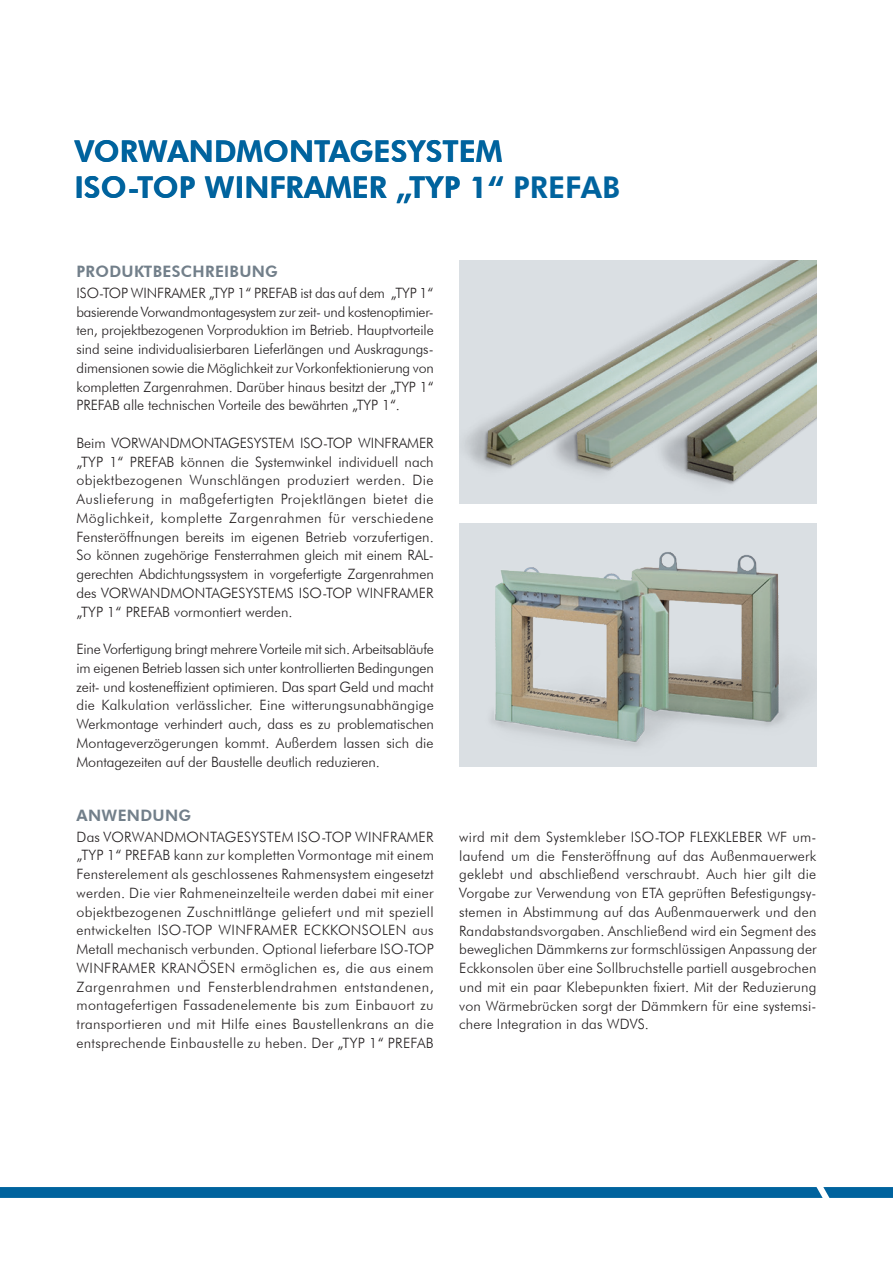
<style>
.page{position:relative;width:893px;height:1263px;background:#fff}
.page>*{position:absolute;margin:0;border:0;box-sizing:border-box;transform-origin:0 0}
.t1{font:800 30px/36px "Futura BT";color:#00639e}
.t2{font:800 15.75px "Futura BT";letter-spacing:.02em;color:#727f8a}
.t3{font:300 14.25px/18.8px "Futura BT";color:#231f20;text-align:justify}
</style>
<div class="page">
<div style="left:459px;top:523px;width:357px;height:244px;background:#dadfe3"></div>
<img style="left:491px;top:552px;width:315px;height:195px">
<img style="left:459px;top:260px;width:357px;height:244px">
<svg style="left:0;top:1187px;width:893px;height:11px;background:#04659f"></svg>
<h1 class="t1" style="left:74px;top:133px;width:547px">VORWANDMONTAGESYSTEM<br>ISO-TOP WINFRAMER „TYP 1“ PREFAB</h1>
<p class="t2" style="left:77px;top:262px;width:203px">PRODUKTBESCHREIBUNG</p>
<p class="t3" style="left:77px;top:283px;width:359px">ISO-TOP WINFRAMER „TYP 1“ PREFAB ist das auf dem „TYP 1“ basierende Vorwandmontagesystem zur zeit- und kostenoptimier&shy;ten, projektbezogenen Vorproduktion im Betrieb. Hauptvorteile sind seine individualisierbaren Lieferlängen und Auskragungs&shy;dimensionen sowie die Möglichkeit zur Vorkonfektionierung von kompletten Zargenrahmen. Darüber hinaus besitzt der „TYP 1“ PREFAB alle technischen Vorteile des bewährten „TYP 1“.</p>
<p class="t3" style="left:77px;top:433px;width:359px">Beim VORWANDMONTAGESYSTEM ISO-TOP WINFRAMER „TYP 1“ PREFAB können die Systemwinkel individuell nach objektbezogenen Wunschlängen produziert werden. Die Auslieferung in maßgefertigten Projektlängen bietet die Möglichkeit, komplette Zargenrahmen für verschiedene Fensteröffnungen bereits im eigenen Betrieb vorzufertigen.<br>So können zugehörige Fensterrahmen gleich mit einem RAL&shy;gerechten Abdichtungssystem in vorgefertigte Zargenrahmen des VORWANDMONTAGESYSTEMS ISO-TOP WINFRAMER „TYP 1“ PREFAB vormontiert werden.</p>
<p class="t3" style="left:77px;top:639px;width:359px">Eine Vorfertigung bringt mehrere Vorteile mit sich. Arbeitsabläufe im eigenen Betrieb lassen sich unter kontrollierten Bedingungen zeit- und kosteneffizient optimieren. Das spart Geld und macht die Kalkulation verlässlicher. Eine witterungsunabhängige Werkmontage verhindert auch, dass es zu problematischen Montageverzögerungen kommt. Außerdem lassen sich die Montagezeiten auf der Baustelle deutlich reduzieren.</p>
<p class="t2" style="left:77px;top:805px;width:116px">ANWENDUNG</p>
<p class="t3" style="left:77px;top:827px;width:359px">Das VORWANDMONTAGESYSTEM ISO-TOP WINFRAMER „TYP 1“ PREFAB kann zur kompletten Vormontage mit einem Fensterelement als geschlossenes Rahmensystem eingesetzt werden. Die vier Rahmeneinzelteile werden dabei mit einer objektbezogenen Zuschnittlänge geliefert und mit speziell entwickelten ISO-TOP WINFRAMER ECKKONSOLEN aus Metall mechanisch verbunden. Optional lieferbare ISO-TOP WINFRAMER KRANÖSEN ermöglichen es, die aus einem Zargenrahmen und Fensterblendrahmen entstandenen, montagefertigen Fassadenelemente bis zum Einbauort zu transportieren und mit Hilfe eines Baustellenkrans an die entsprechende Einbaustelle zu heben. Der „TYP 1“ PREFAB</p>
<p class="t3" style="left:459px;top:827px;width:359px">wird mit dem Systemkleber ISO-TOP FLEXKLEBER WF um&shy;laufend um die Fensteröffnung auf das Außenmauerwerk geklebt und abschließend verschraubt. Auch hier gilt die Vorgabe zur Verwendung von ETA geprüften Befestigungsy&shy;stemen in Abstimmung auf das Außenmauerwerk und den Randabstandsvorgaben. Anschließend wird ein Segment des beweglichen Dämmkerns zur formschlüssigen Anpassung der Eckkonsolen über eine Sollbruchstelle partiell ausgebrochen und mit ein paar Klebepunkten fixiert. Mit der Reduzierung von Wärmebrücken sorgt der Dämmkern für eine systemsi&shy;chere Integration in das WDVS.</p>
</div>
